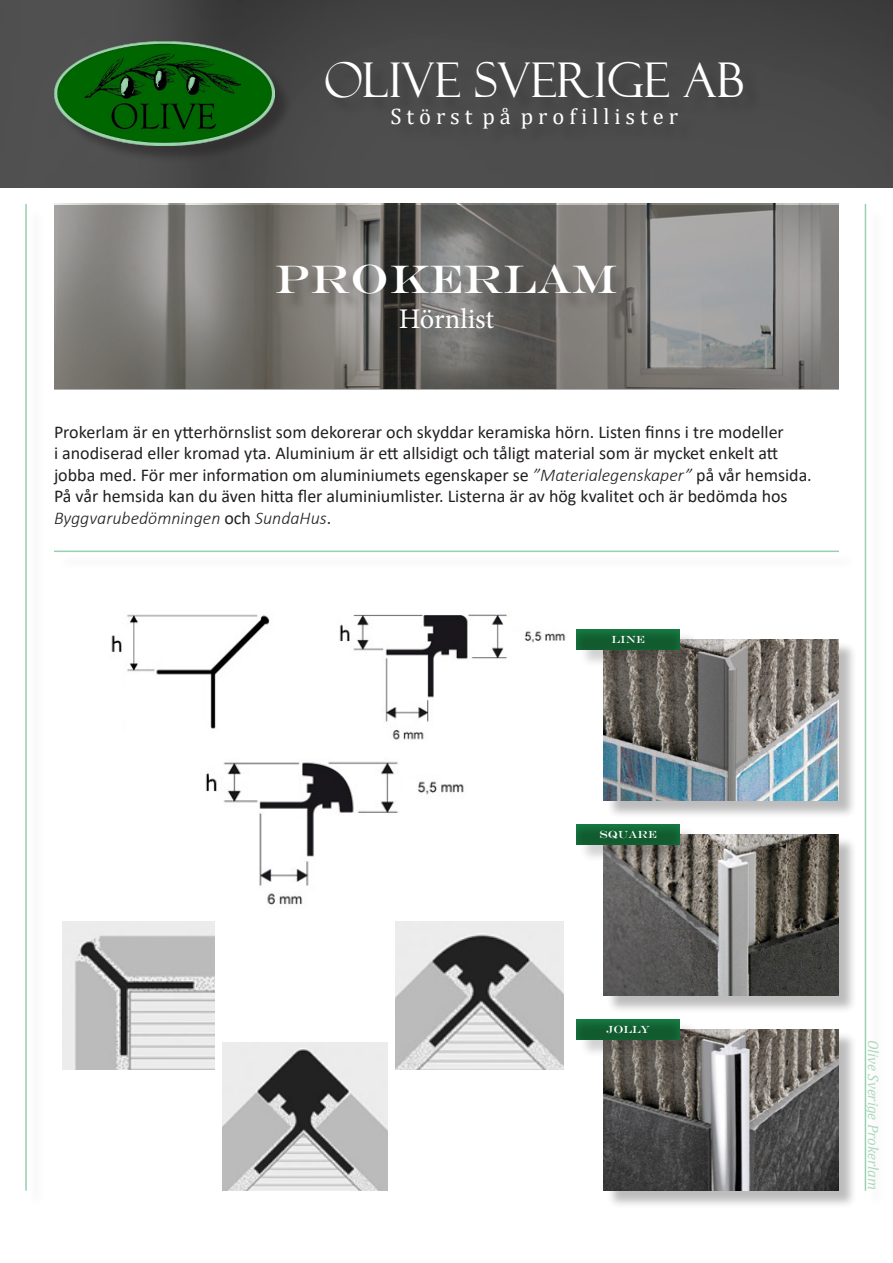
<style>
.page{position:relative;width:893px;height:1263px;background:#fff}
.page>*{position:absolute;margin:0;border:0;box-sizing:border-box;transform-origin:0 0}
.t1{font:48px "Felix Titling";color:#fff}
.t2{font:40.5px "Engravers";color:#fff}
.t3{font:28.5px "Minion Pro";letter-spacing:-.005em;color:#fff}
.t4{font:22.5px "Cambria";color:#fff}
.t5{font:18px/21.6px "Calibri";color:#231f20}
.t6{font:italic 15px "Cambria";color:#add9bd}
.t7{font:10.5px "Engravers";color:#fff}
.s1{font-weight:300;font-style:italic}
</style>
<div class="page">
<img style="left:0;top:0;width:893px;height:187px">
<div style="left:328px;top:64px;width:433px;height:83px;background:#4a4a4a"></div>
<div style="left:56px;top:44px;width:237px;height:120px;background:#231f20;opacity:.5"></div>
<img style="left:54px;top:42px;width:220px;height:103px">
<svg style="left:54px;top:205px;width:785px;height:185px;background:#7f7d7a"></svg>
<div style="left:280px;top:267px;width:354px;height:79px;background:#231f20;opacity:.3"></div>
<hr style="left:54px;top:551px;width:785px;height:1px;background:#97d0ae">
<hr style="left:865px;top:204px;width:1px;height:987px;background:#97d0ae">
<hr style="left:25px;top:204px;width:2px;height:987px;background:#97d0ae">
<div style="left:606px;top:641px;width:252px;height:178px;background:#231f20;opacity:.3"></div>
<img style="left:604px;top:639px;width:235px;height:161px">
<div style="left:606px;top:836px;width:252px;height:178px;background:#231f20;opacity:.3"></div>
<img style="left:604px;top:834px;width:235px;height:161px">
<div style="left:606px;top:1031px;width:252px;height:178px;background:#231f20;opacity:.3"></div>
<img style="left:604px;top:1029px;width:235px;height:161px">
<div style="left:579px;top:631px;width:120px;height:37px;background:#231f20;opacity:.2"></div>
<div style="left:574px;top:627px;width:106px;height:24px;background:#97d0ae;opacity:.25"></div>
<div style="left:579px;top:1021px;width:120px;height:37px;background:#231f20;opacity:.2"></div>
<div style="left:574px;top:1017px;width:106px;height:24px;background:#97d0ae;opacity:.25"></div>
<div style="left:579px;top:826px;width:120px;height:37px;background:#231f20;opacity:.2"></div>
<div style="left:574px;top:822px;width:106px;height:24px;background:#97d0ae;opacity:.25"></div>
<img style="left:111px;top:614px;width:159px;height:115px">
<img style="left:339px;top:614px;width:227px;height:126px">
<img style="left:166px;top:761px;width:311px;height:169px">
<img style="left:63px;top:922px;width:152px;height:148px">
<img style="left:223px;top:1043px;width:164px;height:148px">
<img style="left:396px;top:922px;width:167px;height:148px">
<p class="t1" style="left:324px;top:53px;width:422px">OLIVE SVERIGE AB</p>
<p class="t4" style="left:390px;top:103px;width:289px">S t ö r s t p å p r o f i l l i s t e r</p>
<p class="t2" style="left:276px;top:255px;width:343px">PROKERLAM</p>
<p class="t3" style="left:399px;top:299px;width:97px">Hörnlist</p>
<p class="t5" style="left:54px;top:420px;width:759px">Prokerlam är en ytterhörnslist som dekorerar och skyddar keramiska hörn. Listen finns i tre modeller<br>i anodiserad eller kromad yta. Aluminium är ett allsidigt och tåligt material som är mycket enkelt att jobba med. För mer information om aluminiumets egenskaper se <span class="s1">”Materialegenskaper”</span> på vår hemsida.<br>På vår hemsida kan du även hitta fler aluminiumlister. Listerna är av hög kvalitet och är bedömda hos <span class="s1">Byggvarubedömningen</span> och <span class="s1">SundaHus</span>.</p>
<p class="t7" style="left:612px;top:633px;width:35px">LINE</p>
<p class="t7" style="left:600px;top:828px;width:59px">SQUARE</p>
<p class="t7" style="left:606px;top:1023px;width:46px">JOLLY</p>
<p class="t6" style="left:884px;top:1040px;width:151px;rotate:90deg">Olive Sverige Prokerlam</p>
</div>
